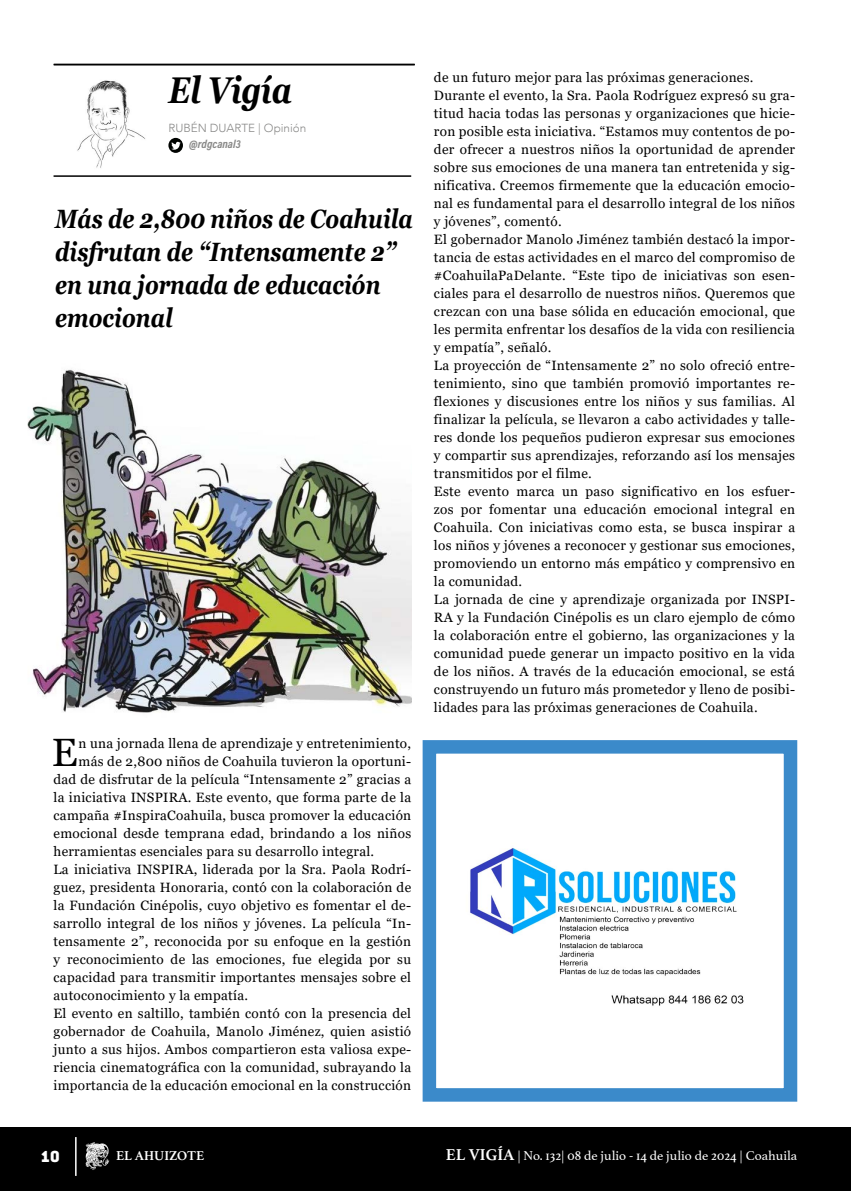
<style>
.page{position:relative;width:851px;height:1191px;background:#fff}
.page>*{position:absolute;margin:0;border:0;box-sizing:border-box;transform-origin:0 0}
.t1{font:39.45px "Georgia";color:#000}
.t2{font:italic 700 37.2px "Georgia";letter-spacing:-.01em;color:#000;scale:.82 1}
.t3{font:italic 700 26.4px/33px "Georgia";color:#000;scale:.82 1}
.t4{font:17.55px "Conduit ITC Black";color:#fff}
.t5{font:13.5px/18px "Georgia";letter-spacing:.02em;color:#000}
.t6{font:13.5px "Athelas";color:#fff}
.t7{font:700 13.5px "Athelas";color:#fff}
.t8{font:300 11.7px "Avenir";color:#898988}
.t9{font:11.7px "Acumin Variable Concept";color:#898988}
.s1{font-weight:700;font-size:16.5px}
</style>
<div class="page">
<div style="left:0;top:1127px;width:850px;height:64px;background:#000"></div>
<svg style="left:86px;top:1142px;width:23px;height:28px"></svg>
<hr style="left:75px;top:1137px;width:2px;height:38px;background:#fff">
<hr style="left:54px;top:175px;width:357px;height:2px;background:#000">
<svg style="left:168px;top:138px;width:15px;height:15px"></svg>
<svg style="left:171px;top:142px;width:10px;height:8px"></svg>
<img style="left:77px;top:80px;width:68px;height:88px">
<hr style="left:54px;top:64px;width:361px;height:1px;background:#000">
<img style="left:470px;top:848px;width:274px;height:158px">
<div style="left:422px;top:740px;width:375px;height:361px;border:14px solid #3b8aca"></div>
<img style="left:27px;top:369px;width:384px;height:344px">
<h2 class="t2" style="left:168px;top:66px;width:152px">El Vigía</h2>
<p class="t8" style="left:168px;top:121px;width:139px">RUBÉN DUARTE | Opinión</p>
<p class="t9" style="left:189px;top:136px;width:53px">@rdgcanal3</p>
<h3 class="t3" style="left:55px;top:203px;width:437px">Más de 2,800 niños de Coahuila disfrutan de “Intensamente 2” en una jornada de educación emocional</h3>
<h1 class="t1" style="left:52px;top:728px;width:27px">E</h1>
<p class="t5" style="left:78px;top:734px;width:334px">n una jornada llena de aprendizaje y entretenimiento,</p>
<p class="t5" style="left:78px;top:752px;width:334px">más de 2,800 niños de Coahuila tuvieron la oportuni-</p>
<p class="t5" style="left:54px;top:770px;width:359px">dad de disfrutar de la película “Intensamente 2” gracias a</p>
<p class="t5" style="left:54px;top:788px;width:359px">la iniciativa INSPIRA. Este evento, que forma parte de la</p>
<p class="t5" style="left:54px;top:806px;width:359px">campaña #InspiraCoahuila, busca promover la educación</p>
<p class="t5" style="left:54px;top:824px;width:359px">emocional desde temprana edad, brindando a los niños</p>
<p class="t5" style="left:54px;top:842px;width:322px">herramientas esenciales para su desarrollo integral.</p>
<p class="t5" style="left:54px;top:860px;width:359px">La iniciativa INSPIRA, liderada por la Sra. Paola Rodrí-</p>
<p class="t5" style="left:54px;top:878px;width:359px">guez, presidenta Honoraria, contó con la colaboración de</p>
<p class="t5" style="left:54px;top:896px;width:359px">la Fundación Cinépolis, cuyo objetivo es fomentar el de-</p>
<p class="t5" style="left:54px;top:914px;width:359px">sarrollo integral de los niños y jóvenes. La película “In-</p>
<p class="t5" style="left:54px;top:932px;width:359px">tensamente 2”, reconocida por su enfoque en la gestión</p>
<p class="t5" style="left:54px;top:950px;width:359px">y reconocimiento de las emociones, fue elegida por su</p>
<p class="t5" style="left:54px;top:968px;width:359px">capacidad para transmitir importantes mensajes sobre el</p>
<p class="t5" style="left:54px;top:986px;width:196px">autoconocimiento y la empatía.</p>
<p class="t5" style="left:54px;top:1004px;width:359px">El evento en saltillo, también contó con la presencia del</p>
<p class="t5" style="left:54px;top:1022px;width:359px">gobernador de Coahuila, Manolo Jiménez, quien asistió</p>
<p class="t5" style="left:54px;top:1040px;width:359px">junto a sus hijos. Ambos compartieron esta valiosa expe-</p>
<p class="t5" style="left:54px;top:1058px;width:359px">riencia cinematográfica con la comunidad, subrayando la</p>
<p class="t5" style="left:54px;top:1076px;width:359px">importancia de la educación emocional en la construcción</p>
<p class="t5" style="left:434px;top:68px;width:362px">de un futuro mejor para las próximas generaciones.<br>Durante el evento, la Sra. Paola Rodríguez expresó su gra&shy;titud hacia todas las personas y organizaciones que hicie&shy;ron posible esta iniciativa. “Estamos muy contentos de po&shy;der ofrecer a nuestros niños la oportunidad de aprender sobre sus emociones de una manera tan entretenida y sig&shy;nificativa. Creemos firmemente que la educación emocio&shy;nal es fundamental para el desarrollo integral de los niños y jóvenes”, comentó.<br>El gobernador Manolo Jiménez también destacó la impor&shy;tancia de estas actividades en el marco del compromiso de #CoahuilaPaDelante. “Este tipo de iniciativas son esen&shy;ciales para el desarrollo de nuestros niños. Queremos que crezcan con una base sólida en educación emocional, que les permita enfrentar los desafíos de la vida con resiliencia y empatía”, señaló.<br>La proyección de “Intensamente 2” no solo ofreció entre&shy;tenimiento, sino que también promovió importantes re&shy;flexiones y discusiones entre los niños y sus familias. Al finalizar la película, se llevaron a cabo actividades y talle&shy;res donde los pequeños pudieron expresar sus emociones y compartir sus aprendizajes, reforzando así los mensajes transmitidos por el filme.<br>Este evento marca un paso significativo en los esfuer&shy;zos por fomentar una educación emocional integral en Coahuila. Con iniciativas como esta, se busca inspirar a los niños y jóvenes a reconocer y gestionar sus emociones, promoviendo un entorno más empático y comprensivo en la comunidad.<br>La jornada de cine y aprendizaje organizada por INSPI-RA y la Fundación Cinépolis es un claro ejemplo de cómo la colaboración entre el gobierno, las organizaciones y la comunidad puede generar un impacto positivo en la vida de los niños. A través de la educación emocional, se está construyendo un futuro más prometedor y lleno de posibi&shy;lidades para las próximas generaciones de Coahuila.</p>
<p class="t4" style="left:41px;top:1146px;width:21px">10</p>
<p class="t7" style="left:116px;top:1145px;width:90px">EL AHUIZOTE</p>
<p class="t6" style="left:446px;top:1145px;width:353px"><span class="s1">EL VIGÍA</span> | No. 132| 08 de julio - 14 de julio de 2024 | Coahuila</p>
</div>
